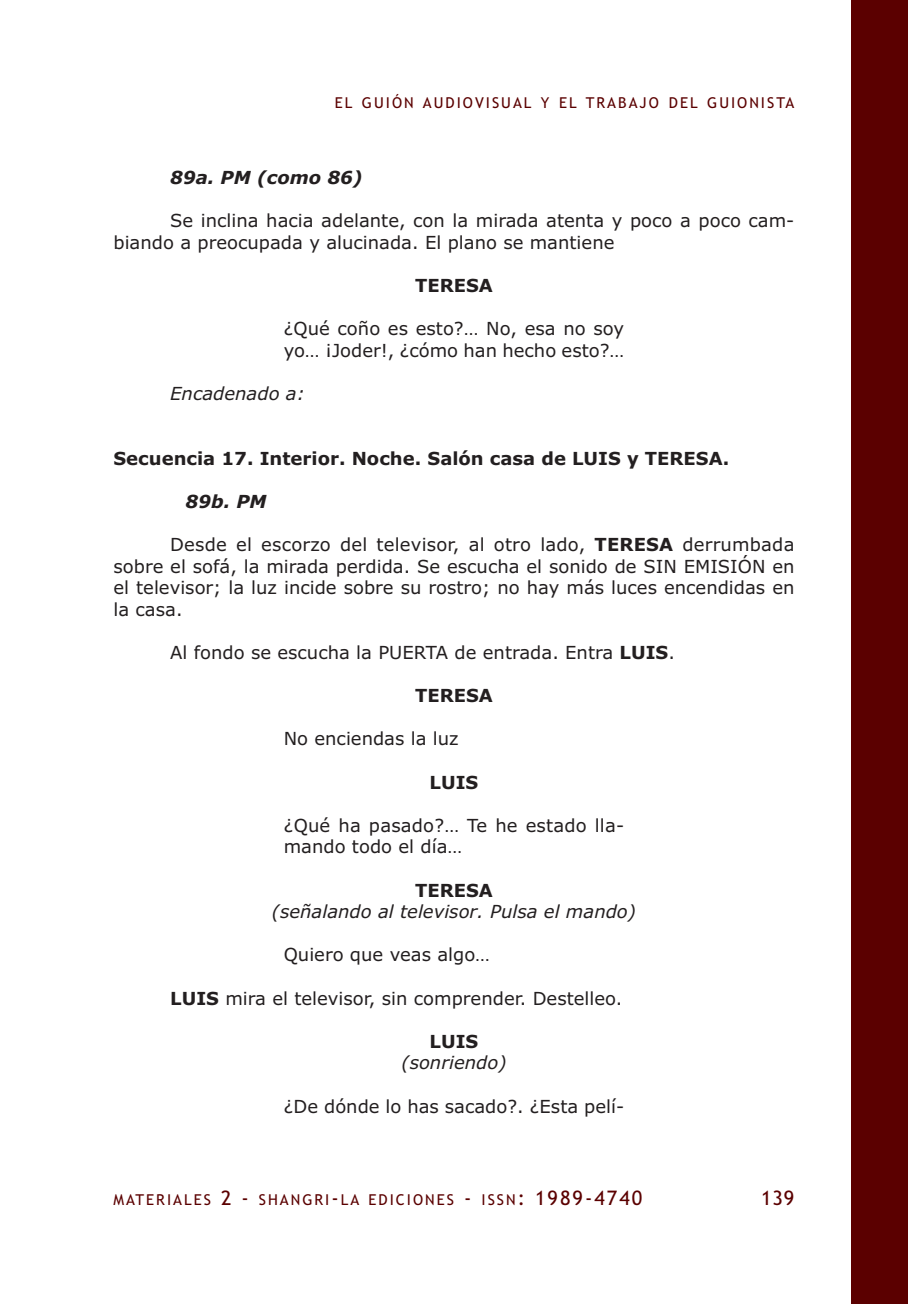
<style>
.page{position:relative;width:908px;height:1304px;background:#fff}
.page>*{position:absolute;margin:0;border:0;box-sizing:border-box;transform-origin:0 0}
.t1{font:20px "Trebuchet MS";color:#5b0000}
.t2{font:18px/21.6px "Verdana";color:#231f20}
.t3{font:700 18px "Verdana";color:#231f20}
.t4{font:italic 18px "Verdana";color:#231f20}
.t5{font:italic 700 18px "Verdana";color:#231f20}
.t6{font:15px "Trebuchet MS";letter-spacing:.135em;color:#5b0000}
.s1{font-weight:700}
.s2{font-size:20px}
</style>
<div class="page">
<div style="left:850px;top:0;width:57px;height:1304px;background:#5b0000"></div>
<p class="t6" style="left:335px;top:94px;width:461px">EL GUIÓN AUDIOVISUAL Y EL TRABAJO DEL GUIONISTA</p>
<p class="t5" style="left:170px;top:167px;width:194px">89a. PM (como 86)</p>
<p class="t2" style="left:113px;top:210px;width:682px;text-indent:57px">Se inclina hacia adelante, con la mirada atenta y poco a poco cam&shy;biando a preocupada y alucinada. El plano se mantiene</p>
<p class="t3" style="left:415px;top:275px;width:79px">TERESA</p>
<p class="t2" style="left:283px;top:318px;width:342px">¿Qué coño es esto?… No, esa no soy yo… ¡Joder!, ¿cómo han hecho esto?…</p>
<p class="t4" style="left:170px;top:383px;width:136px">Encadenado a:</p>
<p class="t3" style="left:113px;top:448px;width:617px">Secuencia 17. Interior. Noche. Salón casa de LUIS y TERESA.</p>
<p class="t5" style="left:185px;top:491px;width:83px">89b. PM</p>
<p class="t2" style="left:113px;top:534px;width:682px;text-align:justify;text-indent:57px">Desde el escorzo del televisor, al otro lado, <span class="s1">TERESA</span> derrumbada sobre el sofá, la mirada perdida. Se escucha el sonido de SIN EMISIÓN en el televisor; la luz incide sobre su rostro; no hay más luces encendidas en la casa.</p>
<p class="t2" style="left:170px;top:642px;width:506px">Al fondo se escucha la PUERTA de entrada. Entra <span class="s1">LUIS</span>.</p>
<p class="t3" style="left:415px;top:686px;width:79px">TERESA</p>
<p class="t2" style="left:283px;top:728px;width:176px">No enciendas la luz</p>
<p class="t3" style="left:429px;top:772px;width:50px">LUIS</p>
<p class="t2" style="left:283px;top:815px;width:342px">¿Qué ha pasado?… Te he estado lla&shy;mando todo el día…</p>
<p class="t3" style="left:415px;top:880px;width:79px">TERESA</p>
<p class="t4" style="left:272px;top:902px;width:365px">(señalando al televisor. Pulsa el mando)</p>
<p class="t2" style="left:283px;top:944px;width:207px">Quiero que veas algo…</p>
<p class="t2" style="left:170px;top:988px;width:453px"><span class="s1">LUIS</span> mira el televisor, sin comprender. Destelleo.</p>
<p class="t3" style="left:429px;top:1031px;width:50px">LUIS</p>
<p class="t4" style="left:401px;top:1053px;width:106px">(sonriendo)</p>
<p class="t2" style="left:283px;top:1096px;width:342px">¿De dónde lo has sacado?. ¿Esta pelí-</p>
<p class="t6" style="left:113px;top:1191px;width:530px">MATERIALES <span class="s2">2 -</span> SHANGRI<span class="s2">-</span>LA EDICIONES <span class="s2">-</span> ISSN<span class="s2">: 1989-4740</span></p>
<p class="t1" style="left:760px;top:1187px;width:35px">139</p>
</div>
